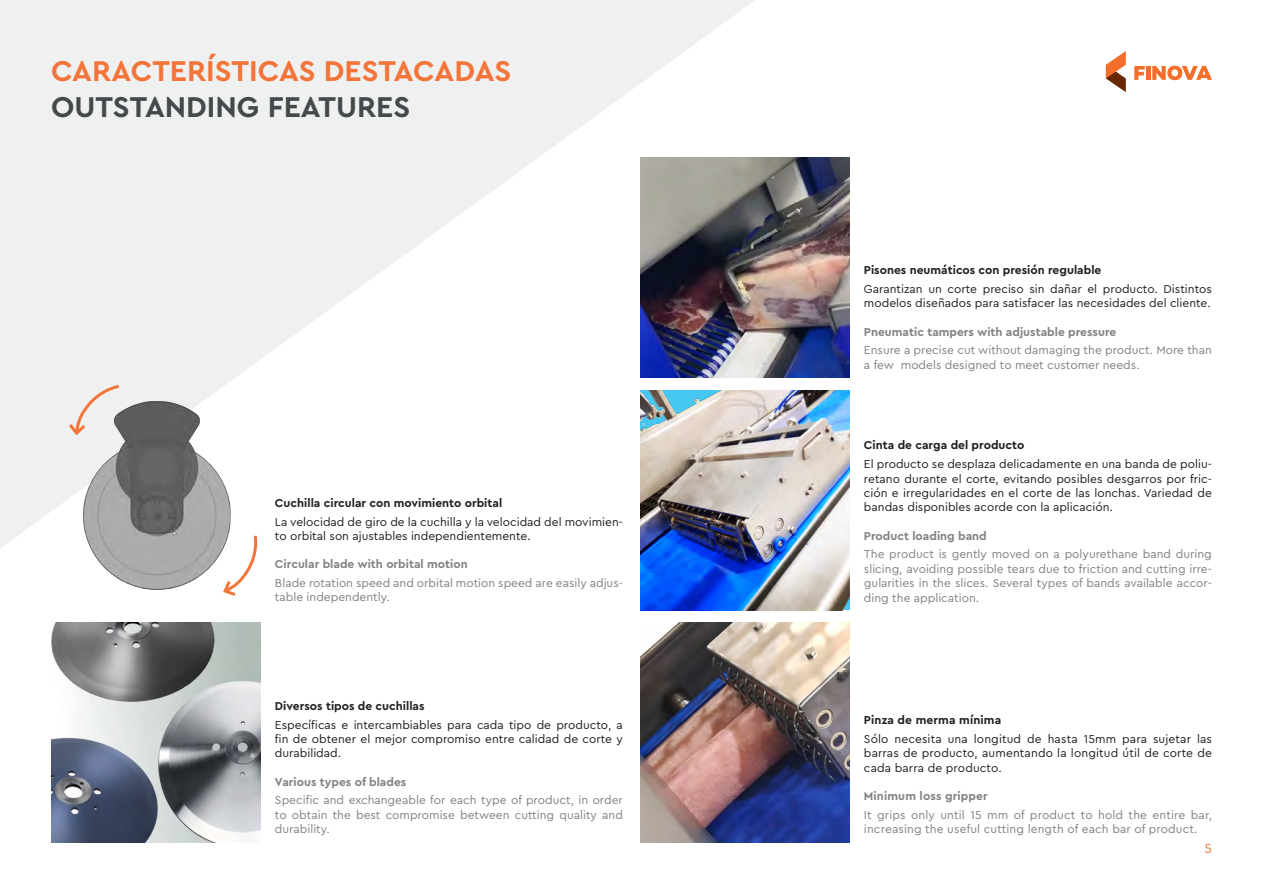
<style>
.page{position:relative;width:1263px;height:893px;background:#fff}
.page>*{position:absolute;margin:0;border:0;box-sizing:border-box;transform-origin:0 0}
.Titol___ESP{font:700 30px "Cera Pro";color:#f3753a}
.Titol___ENG{font:700 30px "Cera Pro";color:#45494c}
.t1{font:13.5px "Cera Pro";color:#f3753a}
.Cos___ESP{font:12px/14.4px "Cera Pro";color:#231f20;text-align:justify}
.Cos___ENG{font:12px/14.4px "Cera Pro";color:#808285}
.Cos___ESP-2{font:700 12px "Cera Pro";color:#231f20}
.Cos___ENG-2{font:700 12px "Cera Pro";color:#808285}
</style>
<div class="page">
<svg style="left:1152px;top:65px;width:60px;height:15px"></svg>
<svg style="left:1134px;top:66px;width:11px;height:14px"></svg>
<hr style="left:1146px;top:66px;width:4px;height:14px;background:#f36e2a">
<svg style="left:1106px;top:51px;width:20px;height:41px"></svg>
<svg style="left:0;top:0;width:755px;height:548px;fill:#eff0f0"></svg>
<img style="left:640px;top:390px;width:210px;height:220px">
<img style="left:640px;top:158px;width:210px;height:220px">
<img style="left:640px;top:623px;width:210px;height:219px">
<img style="left:51px;top:623px;width:210px;height:219px">
<img style="left:83px;top:401px;width:148px;height:188px">
<svg style="left:221px;top:532px;width:37px;height:64px"></svg>
<svg style="left:66px;top:383px;width:56px;height:54px"></svg>
<p class="Titol___ESP" style="left:51px;top:51px;width:462px">CARACTERÍSTICAS DESTACADAS</p>
<p class="Titol___ENG" style="left:51px;top:87px;width:361px">OUTSTANDING FEATURES</p>
<p class="Cos___ESP-2" style="left:275px;top:495px;width:229px">Cuchilla circular con movimiento orbital</p>
<p class="Cos___ESP" style="left:275px;top:514px;width:349px">La velocidad de giro de la cuchilla y la velocidad del movimien&shy;to orbital son ajustables independientemente.</p>
<p class="Cos___ENG-2" style="left:275px;top:556px;width:194px">Circular blade with orbital motion</p>
<p class="Cos___ENG" style="left:275px;top:575px;width:349px">Blade rotation speed and orbital motion speed are easily adjus&shy;table independently.</p>
<p class="Cos___ESP-2" style="left:275px;top:698px;width:151px">Diversos tipos de cuchillas</p>
<p class="Cos___ESP" style="left:275px;top:717px;width:349px">Específicas e intercambiables para cada tipo de producto, a fin de obtener el mejor compromiso entre calidad de corte y durabilidad.</p>
<p class="Cos___ENG-2" style="left:275px;top:774px;width:133px">Various types of blades</p>
<p class="Cos___ENG" style="left:275px;top:793px;width:349px;text-align:justify">Specific and exchangeable for each type of product, in order to obtain the best compromise between cutting quality and durability.</p>
<p class="Cos___ESP-2" style="left:864px;top:262px;width:239px">Pisones neumáticos con presión regulable</p>
<p class="Cos___ESP" style="left:864px;top:281px;width:349px">Garantizan un corte preciso sin dañar el producto. Distintos modelos diseñados para satisfacer las necesidades del cliente.</p>
<p class="Cos___ENG-2" style="left:864px;top:324px;width:254px">Pneumatic tampers with adjustable pressure</p>
<p class="Cos___ENG" style="left:864px;top:342px;width:349px">Ensure a precise cut without damaging the product. More than a few models designed to meet customer needs.</p>
<p class="Cos___ESP-2" style="left:864px;top:437px;width:162px">Cinta de carga del producto</p>
<p class="Cos___ESP" style="left:864px;top:456px;width:349px">El producto se desplaza delicadamente en una banda de poliu&shy;retano durante el corte, evitando posibles desgarros por fric&shy;ción e irregularidades en el corte de las lonchas. Variedad de bandas disponibles acorde con la aplicación.</p>
<p class="Cos___ENG-2" style="left:864px;top:528px;width:124px">Product loading band</p>
<p class="Cos___ENG" style="left:864px;top:547px;width:349px;text-align:justify">The product is gently moved on a polyurethane band during slicing, avoiding possible tears due to friction and cutting irre&shy;gularities in the slices. Several types of bands available accor&shy;ding the application.</p>
<p class="Cos___ESP-2" style="left:864px;top:712px;width:139px">Pinza de merma mínima</p>
<p class="Cos___ESP" style="left:864px;top:731px;width:349px">Sólo necesita una longitud de hasta 15mm para sujetar las barras de producto, aumentando la longitud útil de corte de cada barra de producto.</p>
<p class="Cos___ENG-2" style="left:864px;top:788px;width:125px">Minimum loss gripper</p>
<p class="Cos___ENG" style="left:864px;top:807px;width:350px">It grips only until 15 mm of product to hold the entire bar, increasing the useful cutting length of each bar of product.</p>
<p class="t1" style="left:1204px;top:839px;width:9px">5</p>
</div>
